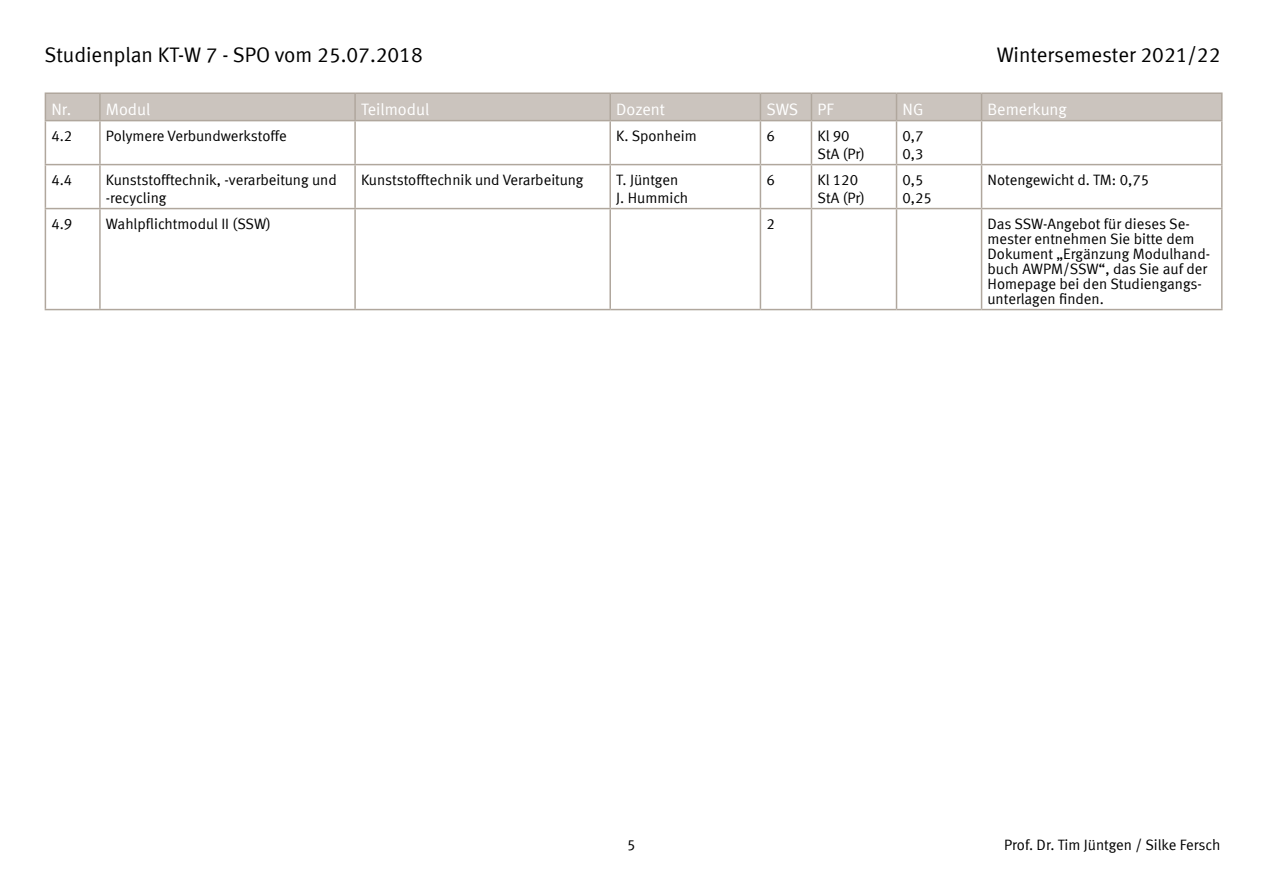
<style>
.page{position:relative;width:1263px;height:893px;background:#fff}
.page>*{position:absolute;margin:0;border:0;box-sizing:border-box;transform-origin:0 0}
.t1{font:21px "Meta Normal LF";color:#000}
.t2{font:16.5px "Meta Normal LF";color:#fff}
.t3{font:15px/18px "Meta Normal LF";color:#000}
</style>
<div class="page">
<hr style="left:45px;top:92px;width:55px;height:2px;background:#b0a79d">
<hr style="left:100px;top:92px;width:255px;height:2px;background:#b0a79d">
<hr style="left:355px;top:92px;width:255px;height:2px;background:#b0a79d">
<hr style="left:610px;top:92px;width:150px;height:2px;background:#b0a79d">
<hr style="left:760px;top:92px;width:51px;height:2px;background:#b0a79d">
<hr style="left:811px;top:92px;width:85px;height:2px;background:#b0a79d">
<hr style="left:896px;top:92px;width:85px;height:2px;background:#b0a79d">
<hr style="left:981px;top:92px;width:241px;height:2px;background:#b0a79d">
<div style="left:45px;top:93px;width:1177px;height:27px;background:#cbc4be"></div>
<hr style="left:45px;top:120px;width:55px;height:1px;background:#b0a79d">
<hr style="left:100px;top:120px;width:255px;height:1px;background:#b0a79d">
<hr style="left:99px;top:121px;width:2px;height:43px;background:#b0a79d">
<hr style="left:355px;top:120px;width:255px;height:1px;background:#b0a79d">
<hr style="left:354px;top:121px;width:2px;height:43px;background:#b0a79d">
<hr style="left:610px;top:120px;width:150px;height:1px;background:#b0a79d">
<hr style="left:609px;top:121px;width:2px;height:43px;background:#b0a79d">
<hr style="left:760px;top:120px;width:51px;height:1px;background:#b0a79d">
<hr style="left:760px;top:121px;width:1px;height:43px;background:#b0a79d">
<hr style="left:811px;top:120px;width:85px;height:1px;background:#b0a79d">
<hr style="left:811px;top:121px;width:1px;height:43px;background:#b0a79d">
<hr style="left:896px;top:120px;width:85px;height:1px;background:#b0a79d">
<hr style="left:896px;top:121px;width:1px;height:43px;background:#b0a79d">
<hr style="left:981px;top:120px;width:241px;height:1px;background:#b0a79d">
<hr style="left:981px;top:121px;width:1px;height:43px;background:#b0a79d">
<hr style="left:99px;top:165px;width:2px;height:43px;background:#b0a79d">
<hr style="left:354px;top:165px;width:2px;height:43px;background:#b0a79d">
<hr style="left:609px;top:165px;width:2px;height:43px;background:#b0a79d">
<hr style="left:760px;top:165px;width:1px;height:43px;background:#b0a79d">
<hr style="left:811px;top:165px;width:1px;height:43px;background:#b0a79d">
<hr style="left:896px;top:165px;width:1px;height:43px;background:#b0a79d">
<hr style="left:981px;top:165px;width:1px;height:43px;background:#b0a79d">
<hr style="left:99px;top:209px;width:2px;height:100px;background:#b0a79d">
<hr style="left:354px;top:209px;width:2px;height:100px;background:#b0a79d">
<hr style="left:609px;top:209px;width:2px;height:100px;background:#b0a79d">
<hr style="left:760px;top:209px;width:1px;height:100px;background:#b0a79d">
<hr style="left:811px;top:209px;width:1px;height:100px;background:#b0a79d">
<hr style="left:896px;top:209px;width:1px;height:100px;background:#b0a79d">
<hr style="left:981px;top:209px;width:1px;height:100px;background:#b0a79d">
<hr style="left:45px;top:121px;width:1px;height:43px;background:#b0a79d">
<hr style="left:1221px;top:121px;width:1px;height:43px;background:#b0a79d">
<hr style="left:45px;top:164px;width:55px;height:1px;background:#b0a79d">
<hr style="left:45px;top:165px;width:1px;height:43px;background:#b0a79d">
<hr style="left:100px;top:164px;width:255px;height:1px;background:#b0a79d">
<hr style="left:355px;top:164px;width:255px;height:1px;background:#b0a79d">
<hr style="left:610px;top:164px;width:150px;height:1px;background:#b0a79d">
<hr style="left:760px;top:164px;width:51px;height:1px;background:#b0a79d">
<hr style="left:811px;top:164px;width:85px;height:1px;background:#b0a79d">
<hr style="left:896px;top:164px;width:85px;height:1px;background:#b0a79d">
<hr style="left:981px;top:164px;width:241px;height:1px;background:#b0a79d">
<hr style="left:1221px;top:165px;width:1px;height:43px;background:#b0a79d">
<hr style="left:45px;top:208px;width:55px;height:1px;background:#b0a79d">
<hr style="left:45px;top:209px;width:1px;height:100px;background:#b0a79d">
<hr style="left:100px;top:208px;width:255px;height:1px;background:#b0a79d">
<hr style="left:355px;top:208px;width:255px;height:1px;background:#b0a79d">
<hr style="left:610px;top:208px;width:150px;height:1px;background:#b0a79d">
<hr style="left:760px;top:208px;width:51px;height:1px;background:#b0a79d">
<hr style="left:811px;top:208px;width:85px;height:1px;background:#b0a79d">
<hr style="left:896px;top:208px;width:85px;height:1px;background:#b0a79d">
<hr style="left:981px;top:208px;width:241px;height:1px;background:#b0a79d">
<hr style="left:1221px;top:209px;width:1px;height:100px;background:#b0a79d">
<hr style="left:45px;top:309px;width:55px;height:1px;background:#b0a79d">
<hr style="left:100px;top:309px;width:255px;height:1px;background:#b0a79d">
<hr style="left:355px;top:309px;width:255px;height:1px;background:#b0a79d">
<hr style="left:610px;top:309px;width:150px;height:1px;background:#b0a79d">
<hr style="left:760px;top:309px;width:51px;height:1px;background:#b0a79d">
<hr style="left:811px;top:309px;width:85px;height:1px;background:#b0a79d">
<hr style="left:896px;top:309px;width:85px;height:1px;background:#b0a79d">
<hr style="left:981px;top:309px;width:241px;height:1px;background:#b0a79d">
<h1 class="t1" style="left:45px;top:43px;width:380px">Studienplan KT-W 7 - SPO vom 25.07.2018</h1>
<h1 class="t1" style="left:997px;top:43px;width:225px">Wintersemester 2021/22</h1>
<p class="t2" style="left:51px;top:99px;width:101px">Nr. Modul</p>
<p class="t2" style="left:361px;top:99px;width:70px">Teilmodul</p>
<p class="t2" style="left:616px;top:99px;width:50px">Dozent</p>
<p class="t2" style="left:766px;top:99px;width:69px">SWS PF</p>
<p class="t2" style="left:902px;top:99px;width:22px">NG</p>
<p class="t2" style="left:987px;top:99px;width:81px">Bemerkung</p>
<p class="t3" style="left:51px;top:126px;width:22px">4.2</p>
<p class="t3" style="left:106px;top:126px;width:182px">Polymere Verbundwerkstoffe</p>
<p class="t3" style="left:616px;top:126px;width:82px">K. Sponheim</p>
<p class="t3" style="left:766px;top:126px;width:10px">6</p>
<p class="t3" style="left:817px;top:126px;width:49px">Kl 90<br>StA (Pr)</p>
<p class="t3" style="left:902px;top:126px;width:23px">0,7<br>0,3</p>
<p class="t3" style="left:51px;top:170px;width:22px">4.4</p>
<p class="t3" style="left:106px;top:170px;width:232px">Kunststofftechnik, -verarbeitung und -recycling</p>
<p class="t3" style="left:361px;top:170px;width:224px">Kunststofftechnik und Verarbeitung</p>
<p class="t3" style="left:616px;top:170px;width:74px">T. Jüntgen<br>J. Hummich</p>
<p class="t3" style="left:766px;top:170px;width:10px">6</p>
<p class="t3" style="left:817px;top:170px;width:49px">Kl 120<br>StA (Pr)</p>
<p class="t3" style="left:902px;top:170px;width:31px">0,5<br>0,25</p>
<p class="t3" style="left:987px;top:170px;width:163px">Notengewicht d. TM: 0,75</p>
<p class="t3" style="left:51px;top:214px;width:22px">4.9</p>
<p class="t3" style="left:106px;top:214px;width:166px">Wahlpflichtmodul II (SSW)</p>
<p class="t3" style="left:766px;top:214px;width:10px">2</p>
<p class="t3" style="left:987px;top:216px;width:224px;line-height:15px">Das SSW-Angebot für dieses Se&shy;mester entnehmen Sie bitte dem<br>Dokument „Ergänzung Modulhand&shy;buch AWPM/SSW“, das Sie auf der<br>Homepage bei den Studiengangs&shy;unterlagen finden.</p>
<p class="t3" style="left:627px;top:836px;width:10px">5</p>
<p class="t3" style="left:1004px;top:836px;width:218px">Prof. Dr. Tim Jüntgen / Silke Fersch</p>
</div>
